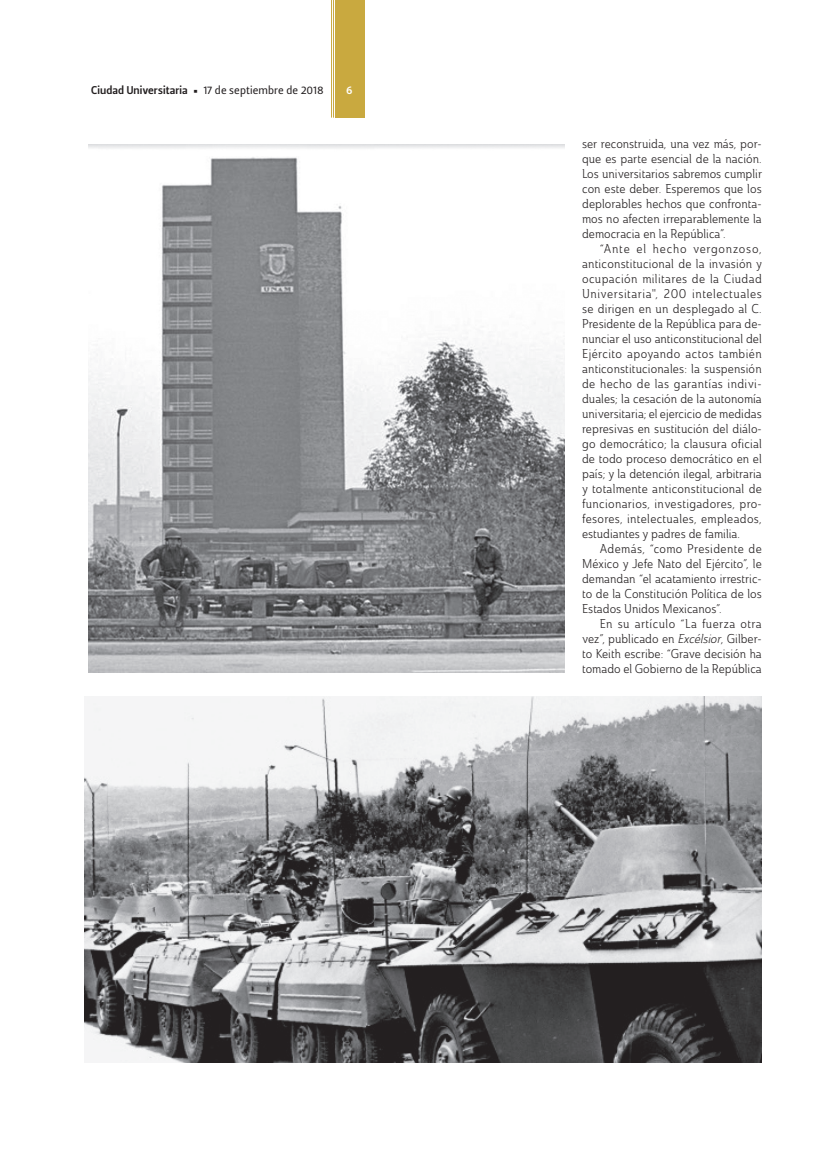
<style>
.page{position:relative;width:815px;height:1152px;background:#fff}
.page>*{position:absolute;margin:0;border:0;box-sizing:border-box;transform-origin:0 0}
._3_0_Texto{font:12.5px/15px "Ainslie Con Boo";color:#231f20;text-align:justify}
.t1{font:11.25px "Leitura Sans Grot 2";letter-spacing:.005em;color:#231f20}
.t2{font:11.25px "Leitura Sans Grot 3";color:#fff}
.s1{font-family:"Leitura Sans Grot 3"}
.s2{font-size:18.75px}
.s3{font-family:"Ainslie Con Boo It"}
</style>
<div class="page">
<img style="left:89px;top:144px;width:475px;height:529px">
<img style="left:84px;top:696px;width:677px;height:367px">
<div style="left:335px;top:0;width:29px;height:118px;background:#c9a93f"></div>
<hr style="left:331px;top:0;width:1px;height:118px;background:#c9a93f">
<hr style="left:333px;top:0;width:1px;height:118px;background:#c9a93f">
<p class="t1" style="left:91px;top:84px;width:234px"><span class="s1">Ciudad Universitaria</span> <span class="s2">•</span> 17 de septiembre de 2018</p>
<p class="t2" style="left:346px;top:84px;width:8px">6</p>
<p class="_3_0_Texto" style="left:582px;top:136px;width:181px">ser reconstruida, una vez más, por&shy;que es parte esencial de la nación.<br>Los universitarios sabremos cumplir con este deber. Esperemos que los deplorables hechos que confronta&shy;mos no afecten irreparablemente la democracia en la República”.</p>
<p class="_3_0_Texto" style="left:582px;top:241px;width:181px;text-indent:18px">“Ante el hecho vergonzoso, anticonstitucional de la invasión y ocupación militares de la Ciudad Universitaria", 200 intelectuales se dirigen en un desplegado al C.<br>Presidente de la República para de&shy;nunciar el uso anticonstitucional del Ejército apoyando actos también anticonstitucionales: la suspensión de hecho de las garantías indivi&shy;duales; la cesación de la autonomía universitaria; el ejercicio de medidas represivas en sustitución del diálo&shy;go democrático; la clausura oficial de todo proceso democrático en el país; y la detención ilegal, arbitraria y totalmente anticonstitucional de funcionarios, investigadores, pro&shy;fesores, intelectuales, empleados, estudiantes y padres de familia.</p>
<p class="_3_0_Texto" style="left:582px;top:541px;width:181px;text-indent:18px">Además, “como Presidente de México y Jefe Nato del Ejército”, le demandan “el acatamiento irrestric&shy;to de la Constitución Política de los Estados Unidos Mexicanos”.</p>
<p class="_3_0_Texto" style="left:582px;top:616px;width:181px;text-indent:18px">En su artículo “La fuerza otra vez”, publicado en <span class="s3">Excélsior</span>, Gilber&shy;to Keith escribe: “Grave decisión ha tomado el Gobierno de la República</p>
</div>
